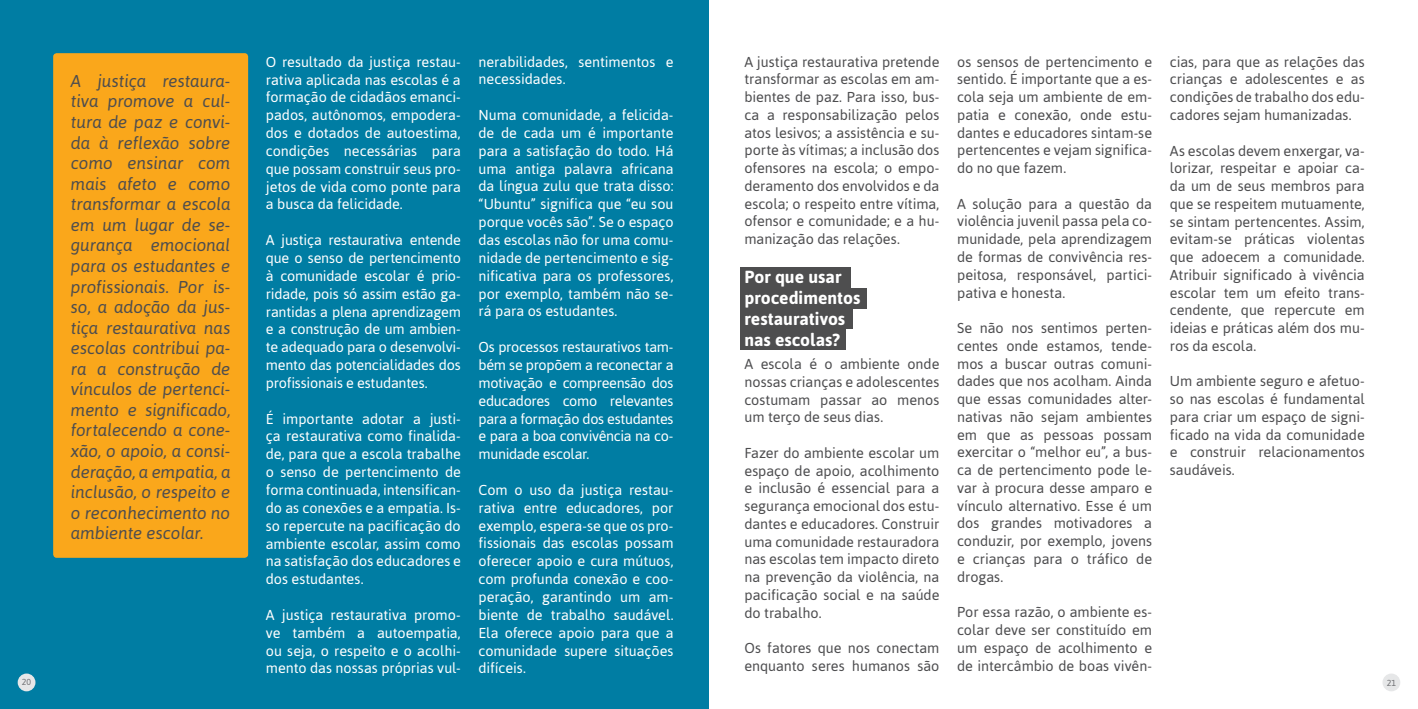
<style>
.page{position:relative;width:1418px;height:709px;background:#fff}
.page>*{position:absolute;margin:0;border:0;box-sizing:border-box;transform-origin:0 0}
.t1{font:700 17.5px/21px "Asap";color:#fff}
.t2{font:italic 17.12px/20.5px "Asap";letter-spacing:-.005em;color:#4d4d4f;text-align:justify}
.t3{font:14.38px/17.8px "Asap";letter-spacing:-.005em;color:#4d4d4f;text-align:justify}
.t4{font:14.38px/17.9px "Asap";letter-spacing:-.005em;color:#fff;text-align:justify}
.t5{font:8.75px "Asap";color:#6d6e71}
</style>
<div class="page">
<div style="left:0;top:0;width:709px;height:709px;background:#007da3"></div>
<div style="left:18px;top:673px;width:17px;height:18px;background:#e6e7e8;border-radius:50%"></div>
<div style="left:1382px;top:673px;width:18px;height:18px;background:#e6e7e8;border-radius:50%"></div>
<div style="left:740px;top:267px;width:110px;height:21px;background:#4e4e4f"></div>
<div style="left:740px;top:288px;width:127px;height:20px;background:#4e4e4f"></div>
<div style="left:740px;top:308px;width:112px;height:21px;background:#4e4e4f"></div>
<div style="left:740px;top:329px;width:105px;height:21px;background:#4e4e4f"></div>
<div style="left:53px;top:53px;width:195px;height:505px;background:#faa71b;border-radius:4px"></div>
<p class="t2" style="left:71px;top:70px;width:161px">A justiça restaura&shy;tiva promove a cul&shy;tura de paz e convi&shy;da à reflexão sobre como ensinar com mais afeto e como transformar a escola em um lugar de se&shy;gurança emocional para os estudantes e profissionais. Por is&shy;so, a adoção da jus&shy;tiça restaurativa nas escolas contribui pa&shy;ra a construção de vínculos de pertenci&shy;mento e significado, fortalecendo a cone&shy;xão, o apoio, a consi&shy;deração, a empatia, a inclusão, o respeito e o reconhecimento no ambiente escolar.</p>
<p class="t4" style="left:266px;top:53px;width:196px">O resultado da justiça restau&shy;rativa aplicada nas escolas é a formação de cidadãos emanci&shy;pados, autônomos, empodera&shy;dos e dotados de autoestima, condições necessárias para que possam construir seus pro&shy;jetos de vida como ponte para a busca da felicidade.</p>
<p class="t4" style="left:266px;top:231px;width:196px">A justiça restaurativa entende que o senso de pertencimento à comunidade escolar é prio&shy;ridade, pois só assim estão ga&shy;rantidas a plena aprendizagem e a construção de um ambien&shy;te adequado para o desenvolvi&shy;mento das potencialidades dos profissionais e estudantes.</p>
<p class="t4" style="left:266px;top:409px;width:196px">É importante adotar a justi&shy;ça restaurativa como finalida&shy;de, para que a escola trabalhe o senso de pertencimento de forma continuada, intensifican&shy;do as conexões e a empatia. Is&shy;so repercute na pacificação do ambiente escolar, assim como na satisfação dos educadores e dos estudantes.</p>
<p class="t4" style="left:266px;top:606px;width:196px">A justiça restaurativa promo&shy;ve também a autoempatia, ou seja, o respeito e o acolhi&shy;mento das nossas próprias vul-</p>
<p class="t4" style="left:478px;top:52px;width:196px">nerabilidades, sentimentos e necessidades.</p>
<p class="t4" style="left:478px;top:106px;width:196px">Numa comunidade, a felicida&shy;de de cada um é importante para a satisfação do todo. Há uma antiga palavra africana da língua zulu que trata disso: “Ubuntu” significa que “eu sou porque vocês são”. Se o espaço das escolas não for uma comu&shy;nidade de pertencimento e sig&shy;nificativa para os professores, por exemplo, também não se&shy;rá para os estudantes.</p>
<p class="t4" style="left:478px;top:338px;width:196px">Os processos restaurativos tam&shy;bém se propõem a reconectar a motivação e compreensão dos educadores como relevantes para a formação dos estudantes e para a boa convivência na co&shy;munidade escolar.</p>
<p class="t4" style="left:478px;top:481px;width:196px">Com o uso da justiça restau&shy;rativa entre educadores, por exemplo, espera-se que os pro&shy;fissionais das escolas possam oferecer apoio e cura mútuos, com profunda conexão e coo&shy;peração, garantindo um am&shy;biente de trabalho saudável.<br>Ela oferece apoio para que a comunidade supere situações difíceis.</p>
<p class="t3" style="left:744px;top:53px;width:196px">A justiça restaurativa pretende transformar as escolas em am&shy;bientes de paz. Para isso, bus&shy;ca a responsabilização pelos atos lesivos; a assistência e su&shy;porte às vítimas; a inclusão dos ofensores na escola; o empo&shy;deramento dos envolvidos e da escola; o respeito entre vítima, ofensor e comunidade; e a hu&shy;manização das relações.</p>
<p class="t1" style="left:744px;top:266px;width:117px">Por que usar procedimentos restaurativos nas escolas?</p>
<p class="t3" style="left:744px;top:355px;width:196px">A escola é o ambiente onde nossas crianças e adolescentes costumam passar ao menos um terço de seus dias.</p>
<p class="t3" style="left:744px;top:444px;width:196px">Fazer do ambiente escolar um espaço de apoio, acolhimento e inclusão é essencial para a segurança emocional dos estu&shy;dantes e educadores. Construir uma comunidade restauradora nas escolas tem impacto direto na prevenção da violência, na pacificação social e na saúde do trabalho.</p>
<p class="t3" style="left:744px;top:639px;width:196px">Os fatores que nos conectam enquanto seres humanos são</p>
<p class="t3" style="left:957px;top:53px;width:196px">os sensos de pertencimento e sentido. É importante que a es&shy;cola seja um ambiente de em&shy;patia e conexão, onde estu&shy;dantes e educadores sintam-se pertencentes e vejam significa&shy;do no que fazem.</p>
<p class="t3" style="left:957px;top:195px;width:196px">A solução para a questão da violência juvenil passa pela co&shy;munidade, pela aprendizagem de formas de convivência res&shy;peitosa, responsável, partici&shy;pativa e honesta.</p>
<p class="t3" style="left:957px;top:319px;width:196px">Se não nos sentimos perten&shy;centes onde estamos, tende&shy;mos a buscar outras comuni&shy;dades que nos acolham. Ainda que essas comunidades alter&shy;nativas não sejam ambientes em que as pessoas possam exercitar o “melhor eu”, a bus&shy;ca de pertencimento pode le&shy;var à procura desse amparo e vínculo alternativo. Esse é um dos grandes motivadores a conduzir, por exemplo, jovens e crianças para o tráfico de drogas.</p>
<p class="t3" style="left:957px;top:603px;width:196px">Por essa razão, o ambiente es&shy;colar deve ser constituído em um espaço de acolhimento e de intercâmbio de boas vivên-</p>
<p class="t3" style="left:1169px;top:53px;width:196px">cias, para que as relações das crianças e adolescentes e as condições de trabalho dos edu&shy;cadores sejam humanizadas.</p>
<p class="t3" style="left:1169px;top:141px;width:196px">As escolas devem enxergar, va&shy;lorizar, respeitar e apoiar ca&shy;da um de seus membros para que se respeitem mutuamente, se sintam pertencentes. Assim, evitam-se práticas violentas que adoecem a comunidade.<br>Atribuir significado à vivência escolar tem um efeito trans&shy;cendente, que repercute em ideias e práticas além dos mu&shy;ros da escola.</p>
<p class="t3" style="left:1169px;top:372px;width:196px">Um ambiente seguro e afetuo&shy;so nas escolas é fundamental para criar um espaço de signi&shy;ficado na vida da comunidade e construir relacionamentos saudáveis.</p>
<p class="t5" style="left:22px;top:677px;width:11px">20</p>
<p class="t5" style="left:1386px;top:677px;width:11px">21</p>
</div>
